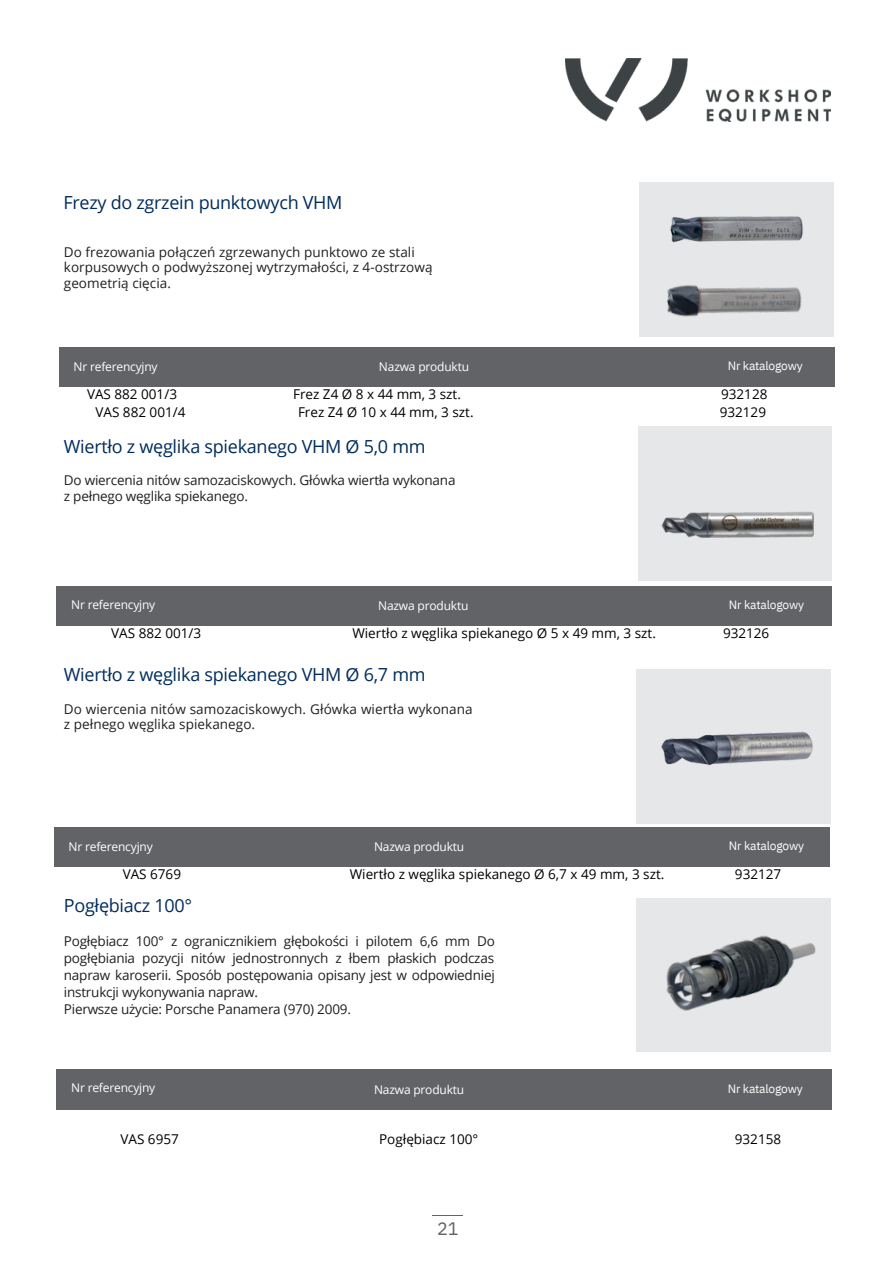
<style>
.page{position:relative;width:894px;height:1264px;background:#fff}
.page>*{position:absolute;margin:0;border:0;box-sizing:border-box;transform-origin:0 0}
.t1{font:18px "Open Sans";letter-spacing:-.015em;color:#002c5c}
.t2{font:18px "IBM Plex Sans";color:#626366}
.t3{font:13.5px/17px "Open Sans";letter-spacing:-.015em;color:#231f20}
.t4{font:13.5px "Open Sans";color:#000}
.t5{font:13.5px/15.8px "Open Sans";letter-spacing:.005em;color:#231f20}
.t6{font:12px "Open Sans";letter-spacing:-.015em;color:#fff}
.t7{font:12px "IBM Plex Sans";letter-spacing:-.015em;color:#fff}
</style>
<div class="page">
<hr style="left:432px;top:1215px;width:30px;height:1px;background:#626366">
<div style="left:639px;top:182px;width:194px;height:154px;background:#e6e7e8"></div>
<div style="left:637px;top:426px;width:194px;height:154px;background:#e6e7e8"></div>
<div style="left:636px;top:669px;width:194px;height:155px;background:#e6e7e8"></div>
<div style="left:636px;top:898px;width:194px;height:153px;background:#e6e7e8"></div>
<img style="left:661px;top:512px;width:153px;height:26px">
<img style="left:666px;top:935px;width:150px;height:76px">
<img style="left:661px;top:731px;width:152px;height:35px">
<img style="left:667px;top:285px;width:135px;height:32px">
<img style="left:670px;top:216px;width:133px;height:27px">
<img style="left:565px;top:59px;width:264px;height:62px">
<div style="left:59px;top:347px;width:775px;height:40px;background:#626366"></div>
<div style="left:56px;top:585px;width:776px;height:40px;background:#626366"></div>
<div style="left:54px;top:826px;width:775px;height:40px;background:#626366"></div>
<div style="left:56px;top:1069px;width:776px;height:40px;background:#626366"></div>
<h1 class="t1" style="left:63px;top:190px;width:280px">Frezy do zgrzein punktowych VHM</h1>
<p class="t5" style="left:64px;top:243px;width:370px">Do frezowania połączeń zgrzewanych punktowo ze stali korpusowych o podwyższonej wytrzymałości, z 4-ostrzową geometrią cięcia.</p>
<p class="t6" style="left:73px;top:358px;width:86px">Nr referencyjny</p>
<p class="t6" style="left:379px;top:358px;width:92px">Nazwa produktu</p>
<p class="t7" style="left:727px;top:357px;width:77px">Nr katalogowy</p>
<p class="t4" style="left:87px;top:384px;width:91px">VAS 882 001/3</p>
<p class="t4" style="left:293px;top:384px;width:169px">Frez Z4 Ø 8 x 44 mm, 3 szt.</p>
<p class="t4" style="left:721px;top:384px;width:48px">932128</p>
<p class="t4" style="left:95px;top:402px;width:91px">VAS 882 001/4</p>
<p class="t4" style="left:298px;top:402px;width:177px">Frez Z4 Ø 10 x 44 mm, 3 szt.</p>
<p class="t4" style="left:719px;top:402px;width:48px">932129</p>
<h1 class="t1" style="left:64px;top:434px;width:363px">Wiertło z węglika spiekanego VHM Ø 5,0 mm</h1>
<p class="t3" style="left:64px;top:472px;width:393px;line-height:15.8px">Do wiercenia nitów samozaciskowych. Główka wiertła wykonana z pełnego węglika spiekanego.</p>
<p class="t6" style="left:71px;top:596px;width:86px">Nr referencyjny</p>
<p class="t6" style="left:378px;top:597px;width:92px">Nazwa produktu</p>
<p class="t7" style="left:728px;top:596px;width:77px">Nr katalogowy</p>
<p class="t6" style="left:54px;top:601px;width:92px">Nazwa produktu</p>
<p class="t4" style="left:111px;top:623px;width:91px">VAS 882 001/3</p>
<p class="t4" style="left:352px;top:623px;width:305px">Wiertło z węglika spiekanego Ø 5 x 49 mm, 3 szt.</p>
<p class="t4" style="left:722px;top:623px;width:48px">932126</p>
<h1 class="t1" style="left:64px;top:662px;width:363px">Wiertło z węglika spiekanego VHM Ø 6,7 mm</h1>
<p class="t5" style="left:64px;top:700px;width:410px">Do wiercenia nitów samozaciskowych. Główka wiertła wykonana z pełnego węglika spiekanego.</p>
<p class="t6" style="left:77px;top:837px;width:77px">r referencyjny</p>
<p class="t6" style="left:374px;top:838px;width:92px">Nazwa produktu</p>
<p class="t7" style="left:728px;top:837px;width:77px">Nr katalogowy</p>
<p class="t6" style="left:52px;top:842px;width:92px">NazNwa produktu</p>
<p class="t4" style="left:123px;top:864px;width:60px">VAS 6769</p>
<p class="t4" style="left:349px;top:864px;width:316px">Wiertło z węglika spiekanego Ø 6,7 x 49 mm, 3 szt.</p>
<p class="t4" style="left:734px;top:864px;width:48px">932127</p>
<h1 class="t1" style="left:64px;top:893px;width:130px">Pogłębiacz 100°</h1>
<p class="t3" style="left:64px;top:932px;width:432px">Pogłębiacz 100° z ogranicznikiem głębokości i pilotem 6,6 mm Do pogłębiania pozycji nitów jednostronnych z łbem płaskich podczas napraw karoserii. Sposób postępowania opisany jest w odpowiedniej instrukcji wykonywania napraw.<br>Pierwsze użycie: Porsche Panamera (970) 2009.</p>
<p class="t6" style="left:71px;top:1079px;width:86px">Nr referencyjny</p>
<p class="t6" style="left:374px;top:1080px;width:92px">Nazwa produktu</p>
<p class="t7" style="left:727px;top:1080px;width:77px">Nr katalogowy</p>
<p class="t6" style="left:54px;top:1085px;width:92px">Nazwa produktu</p>
<p class="t4" style="left:120px;top:1129px;width:60px">VAS 6957</p>
<p class="t4" style="left:379px;top:1129px;width:101px">Pogłębiacz 100°</p>
<p class="t4" style="left:734px;top:1129px;width:48px">932158</p>
<h1 class="t2" style="left:437px;top:1215px;width:23px">21</h1>
</div>
